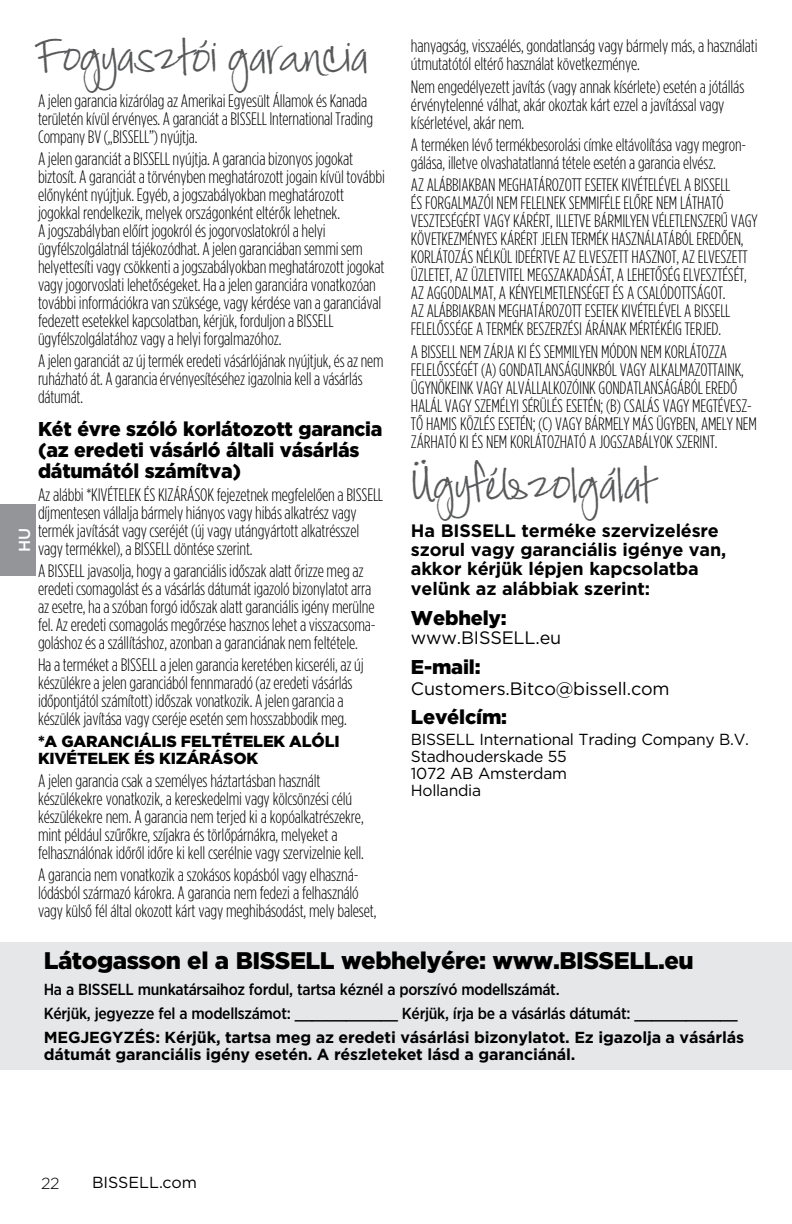
<style>
.page{position:relative;width:792px;height:1224px;background:#fff}
.page>*{position:absolute;margin:0;border:0;box-sizing:border-box;transform-origin:0 0}
.t1{font:48px "Jackie Sue BF";letter-spacing:-.01em;color:#58595b}
.t2{font:900 24px "Gotham";letter-spacing:-.02em;color:#000}
.t3{font:900 20px/21px "Gotham";letter-spacing:-.01em;color:#000}
.t4{font:300 18px/18px "Gotham Condensed";letter-spacing:-.01em;color:#000}
.t5{font:700 18px/19.4px "Gotham";letter-spacing:-.01em;color:#000}
.t6{font:18px "Gotham";letter-spacing:-.01em;color:#000}
.t7{font:500 16px/24.2px "Gotham Narrow";letter-spacing:-.02em;color:#000}
.t8{font:700 16px/17px "Gotham";letter-spacing:-.01em;color:#000}
.t9{font:16px/17px "Gotham";letter-spacing:-.02em;color:#000}
.t10{font:900 16px/17px "Gotham";letter-spacing:-.01em;color:#000}
.t11{font:16px "Gotham";color:#000}
.t12{font:500 16px "Gotham";color:#fff}
.t13{font:300 16px "Gotham";color:#000}
</style>
<div class="page">
<div style="left:0;top:504px;width:36px;height:72px;background:#939598"></div>
<div style="left:0;top:942px;width:792px;height:128px;background:#e6e7e8"></div>
<h1 class="t1" style="left:38px;top:28px;width:331px">Fogyasztói garancia</h1>
<p class="t4" style="left:38px;top:91px;width:337px">A jelen garancia kizárólag az Amerikai Egyesült Államok és Kanada területén kívül érvényes. A garanciát a BISSELL International Trading<br>Company BV („BISSELL”) nyújtja.</p>
<p class="t4" style="left:38px;top:149px;width:348px">A jelen garanciát a BISSELL nyújtja. A garancia bizonyos jogokat biztosít. A garanciát a törvényben meghatározott jogain kívül további előnyként nyújtjuk. Egyéb, a jogszabályokban meghatározott jogokkal rendelkezik, melyek országonként eltérők lehetnek.<br>A jogszabályban előírt jogokról és jogorvoslatokról a helyi ügyfélszolgálatnál tájékozódhat. A jelen garanciában semmi sem helyettesíti vagy csökkenti a jogszabályokban meghatározott jogokat vagy jogorvoslati lehetőségeket. Ha a jelen garanciára vonatkozóan további információkra van szüksége, vagy kérdése van a garanciával fedezett esetekkel kapcsolatban, kérjük, forduljon a BISSELL ügyfélszolgálatához vagy a helyi forgalmazóhoz.</p>
<p class="t4" style="left:38px;top:352px;width:347px">A jelen garanciát az új termék eredeti vásárlójának nyújtjuk, és az nem ruházható át. A garancia érvényesítéséhez igazolnia kell a vásárlás dátumát.</p>
<p class="t3" style="left:38px;top:418px;width:346px">Két évre szóló korlátozott garancia (az eredeti vásárló általi vásárlás dátumától számítva)</p>
<p class="t4" style="left:38px;top:485px;width:347px">Az alábbi *KIVÉTELEK ÉS KIZÁRÁSOK fejezetnek megfelelően a BISSELL díjmentesen vállalja bármely hiányos vagy hibás alkatrész vagy termék javítását vagy cseréjét (új vagy utángyártott alkatrésszel vagy termékkel), a BISSELL döntése szerint.</p>
<p class="t4" style="left:38px;top:562px;width:339px">A BISSELL javasolja, hogy a garanciális időszak alatt őrizze meg az eredeti csomagolást és a vásárlás dátumát igazoló bizonylatot arra az esetre, ha a szóban forgó időszak alatt garanciális igény merülne fel. Az eredeti csomagolás megőrzése hasznos lehet a visszacsoma&shy;goláshoz és a szállításhoz, azonban a garanciának nem feltétele.</p>
<p class="t4" style="left:38px;top:656px;width:327px">Ha a terméket a BISSELL a jelen garancia keretében kicseréli, az új készülékre a jelen garanciából fennmaradó (az eredeti vásárlás időpontjától számított) időszak vonatkozik. A jelen garancia a készülék javítása vagy cseréje esetén sem hosszabbodik meg.</p>
<p class="t10" style="left:38px;top:732px;width:303px">*A GARANCIÁLIS FELTÉTELEK ALÓLI<br>KIVÉTELEK ÉS KIZÁRÁSOK</p>
<p class="t4" style="left:38px;top:771px;width:327px">A jelen garancia csak a személyes háztartásban használt készülékekre vonatkozik, a kereskedelmi vagy kölcsönzési célú készülékekre nem. A garancia nem terjed ki a kopóalkatrészekre, mint például szűrőkre, szíjakra és törlőpárnákra, melyeket a felhasználónak időről időre ki kell cserélnie vagy szervizelnie kell.</p>
<p class="t4" style="left:38px;top:866px;width:340px">A garancia nem vonatkozik a szokásos kopásból vagy elhaszná&shy;lódásból származó károkra. A garancia nem fedezi a felhasználó vagy külső fél által okozott kárt vagy meghibásodást, mely baleset,</p>
<p class="t12" style="left:14px;top:552px;width:26px;rotate:-90deg">HU</p>
<p class="t4" style="left:411px;top:37px;width:348px">hanyagság, visszaélés, gondatlanság vagy bármely más, a használati útmutatótól eltérő használat következménye.</p>
<p class="t4" style="left:411px;top:77px;width:335px">Nem engedélyezett javítás (vagy annak kísérlete) esetén a jótállás érvénytelenné válhat, akár okoztak kárt ezzel a javítással vagy kísérletével, akár nem.</p>
<p class="t4" style="left:411px;top:136px;width:337px">A terméken lévő termékbesorolási címke eltávolítása vagy megron&shy;gálása, illetve olvashatatlanná tétele esetén a garancia elvész.</p>
<p class="t4" style="left:411px;top:176px;width:348px">AZ ALÁBBIAKBAN MEGHATÁROZOTT ESETEK KIVÉTELÉVEL A BISSELL<br>ÉS FORGALMAZÓI NEM FELELNEK SEMMIFÉLE ELŐRE NEM LÁTHATÓ VESZTESÉGÉRT VAGY KÁRÉRT, ILLETVE BÁRMILYEN VÉLETLENSZERŰ VAGY KÖVETKEZMÉNYES KÁRÉRT JELEN TERMÉK HASZNÁLATÁBÓL EREDŐEN, KORLÁTOZÁS NÉLKÜL IDEÉRTVE AZ ELVESZETT HASZNOT, AZ ELVESZETT ÜZLETET, AZ ÜZLETVITEL MEGSZAKADÁSÁT, A LEHETŐSÉG ELVESZTÉSÉT, AZ AGGODALMAT, A KÉNYELMETLENSÉGET ÉS A CSALÓDOTTSÁGOT.<br>AZ ALÁBBIAKBAN MEGHATÁROZOTT ESETEK KIVÉTELÉVEL A BISSELL FELELŐSSÉGE A TERMÉK BESZERZÉSI ÁRÁNAK MÉRTÉKÉIG TERJED.</p>
<p class="t4" style="left:411px;top:342px;width:348px">A BISSELL NEM ZÁRJA KI ÉS SEMMILYEN MÓDON NEM KORLÁTOZZA FELELŐSSÉGÉT (A) GONDATLANSÁGUNKBÓL VAGY ALKALMAZOTTAINK, ÜGYNÖKEINK VAGY ALVÁLLALKOZÓINK GONDATLANSÁGÁBÓL EREDŐ HALÁL VAGY SZEMÉLYI SÉRÜLÉS ESETÉN; (B) CSALÁS VAGY MEGTÉVESZ-TŐ HAMIS KÖZLÉS ESETÉN; (C) VAGY BÁRMELY MÁS ÜGYBEN, AMELY NEM ZÁRHATÓ KI ÉS NEM KORLÁTOZHATÓ A JOGSZABÁLYOK SZERINT.</p>
<h1 class="t1" style="left:411px;top:456px;width:245px">Ügyfélszolgálat</h1>
<p class="t5" style="left:411px;top:521px;width:317px">Ha BISSELL terméke szervizelésre szorul vagy garanciális igénye van, akkor kérjük lépjen kapcsolatba velünk az alábbiak szerint:</p>
<p class="t3" style="left:411px;top:607px;width:97px">Webhely:</p>
<p class="t6" style="left:411px;top:626px;width:152px">www.BISSELL.eu</p>
<p class="t3" style="left:411px;top:656px;width:71px">E-mail:</p>
<p class="t6" style="left:411px;top:677px;width:260px">Customers.Bitco@bissell.com</p>
<p class="t3" style="left:411px;top:706px;width:98px">Levélcím:</p>
<p class="t9" style="left:411px;top:730px;width:340px">BISSELL International Trading Company B.V.<br>Stadhouderskade 55<br>1072 AB Amsterdam<br>Hollandia</p>
<h2 class="t2" style="left:44px;top:944px;width:651px">Látogasson el a BISSELL webhelyére: www.BISSELL.eu</h2>
<p class="t7" style="left:44px;top:977px;width:695px">Ha a BISSELL munkatársaihoz fordul, tartsa kéznél a porszívó modellszámát.<br>Kérjük, jegyezze fel a modellszámot: ____________ Kérjük, írja be a vásárlás dátumát: ____________</p>
<p class="t8" style="left:44px;top:1029px;width:702px">MEGJEGYZÉS: Kérjük, tartsa meg az eredeti vásárlási bizonylatot. Ez igazolja a vásárlás dátumát garanciális igény esetén. A részleteket lásd a garanciánál.</p>
<p class="t13" style="left:41px;top:1173px;width:20px">22</p>
<p class="t11" style="left:92px;top:1172px;width:107px">BISSELL.com</p>
</div>
